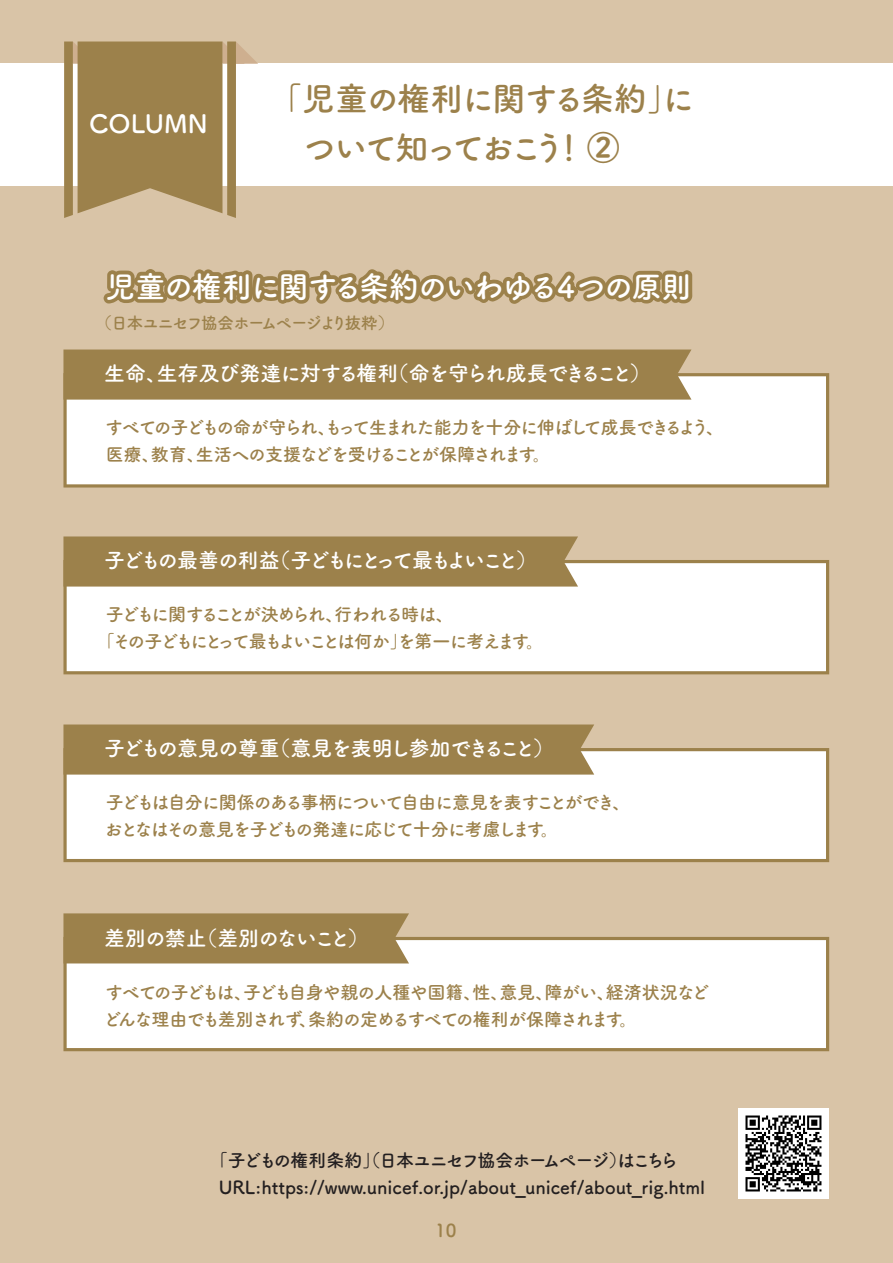
<style>
.page{position:relative;width:893px;height:1263px;background:#d9c4a7}
.page>*{position:absolute;margin:0;border:0;box-sizing:border-box;transform-origin:0 0}
.t1{font:33px/49.5px "Tsuku A Rd Gothic Std B";letter-spacing:-.06em;color:#9c814b}
.t2{font:30px "Tsuku A Rd Gothic Std B";letter-spacing:-.06em;color:#fff}
.t3{font:25.2px "Tsuku A Rd Gothic Std B";color:#fff}
.t4{font:21px "Tsuku A Rd Gothic Std B";letter-spacing:-.07em;color:#fff}
.t5{font:21px "Tsuku A Rd Gothic Std B";letter-spacing:-.14em;color:#fff}
.t6{font:18px/27px "Tsuku A Rd Gothic Std B";letter-spacing:-.09em;color:#9c814b}
.t7{font:18px/27px "Tsuku A Rd Gothic Std B";color:#231f20}
.t8{font:18px/27px "Tsuku A Rd Gothic Std B";letter-spacing:-.06em;color:#9c814b}
.t9{font:18px/27px "Tsuku A Rd Gothic Std B";letter-spacing:-.135em;color:#9c814b}
.t10{font:16.5px "Tsuku A Rd Gothic Std B";letter-spacing:-.1em;color:#9c814b}
</style>
<div class="page">
<div style="left:0;top:64px;width:893px;height:122px;background:#fff"></div>
<svg style="left:63px;top:560px;width:766px;height:114px;background:#f5f3ee"></svg>
<div style="left:63px;top:748px;width:766px;height:114px;background:#fff"></div>
<div style="left:63px;top:937px;width:766px;height:114px;background:#fff"></div>
<svg style="left:696px;top:373px;width:133px;height:114px;background:#f7f5f1"></svg>
<div style="left:739px;top:1109px;width:90px;height:90px;background:#fff"></div>
<svg style="left:63px;top:41px;width:633px;height:611px"></svg>
<div style="left:63px;top:724px;width:531px;height:50px;background:#9c814b"></div>
<div style="left:63px;top:913px;width:346px;height:50px;background:#9c814b"></div>
<img style="left:746px;top:1116px;width:76px;height:76px">
<h3 class="t3" style="left:89px;top:104px;width:120px">COLUMN</h3>
<h1 class="t1" style="left:303px;top:72px;width:394px;text-indent:-34px">「児童の権利に関する条約」について知っておこう！ ②</h1>
<h2 class="t2" style="left:105px;top:263px;width:588px">児童の権利に関する条約のいわゆる４つの原則</h2>
<p class="t10" style="left:96px;top:310px;width:300px">（日本ユニセフ協会ホームページより抜粋）</p>
<p class="t4" style="left:104px;top:357px;width:548px">生命、生存及び発達に対する権利（命を守られ成長できること）</p>
<p class="t6" style="left:105px;top:413px;width:620px">すべての子どもの命が守られ、もって生まれた能力を十分に伸ばして成長できるよう、医療、教育、生活への支援などを受けることが保障されます。</p>
<p class="t5" style="left:104px;top:544px;width:434px">子どもの最善の利益（子どもにとって最もよいこと）</p>
<p class="t9" style="left:97px;top:600px;width:449px;text-indent:9px">子どもに関することが決められ、行われる時は、<br>「その子どもにとって最もよいことは何か」を第一に考えます。</p>
<p class="t4" style="left:104px;top:732px;width:451px">子どもの意見の尊重（意見を表明し参加できること）</p>
<p class="t6" style="left:105px;top:788px;width:527px">子どもは自分に関係のある事柄について自由に意見を表すことができ、おとなはその意見を子どもの発達に応じて十分に考慮します。</p>
<p class="t4" style="left:104px;top:921px;width:266px">差別の禁止（差別のないこと）</p>
<p class="t8" style="left:103px;top:978px;width:607px">すべての子どもは、子ども自身や親の人種や国籍、性、意見、障がい、経済状況などどんな理由でも差別されず、条約の定めるすべての権利が保障されます。</p>
<p class="t7" style="left:219px;top:1146px;width:488px;text-indent:-9px">「子どもの権利条約」（日本ユニセフ協会ホームページ）はこちら<br>URL:https://www.unicef.or.jp/about_unicef/about_rig.html</p>
<p class="t6" style="left:432px;top:1215px;width:30px">１０</p>
</div>
